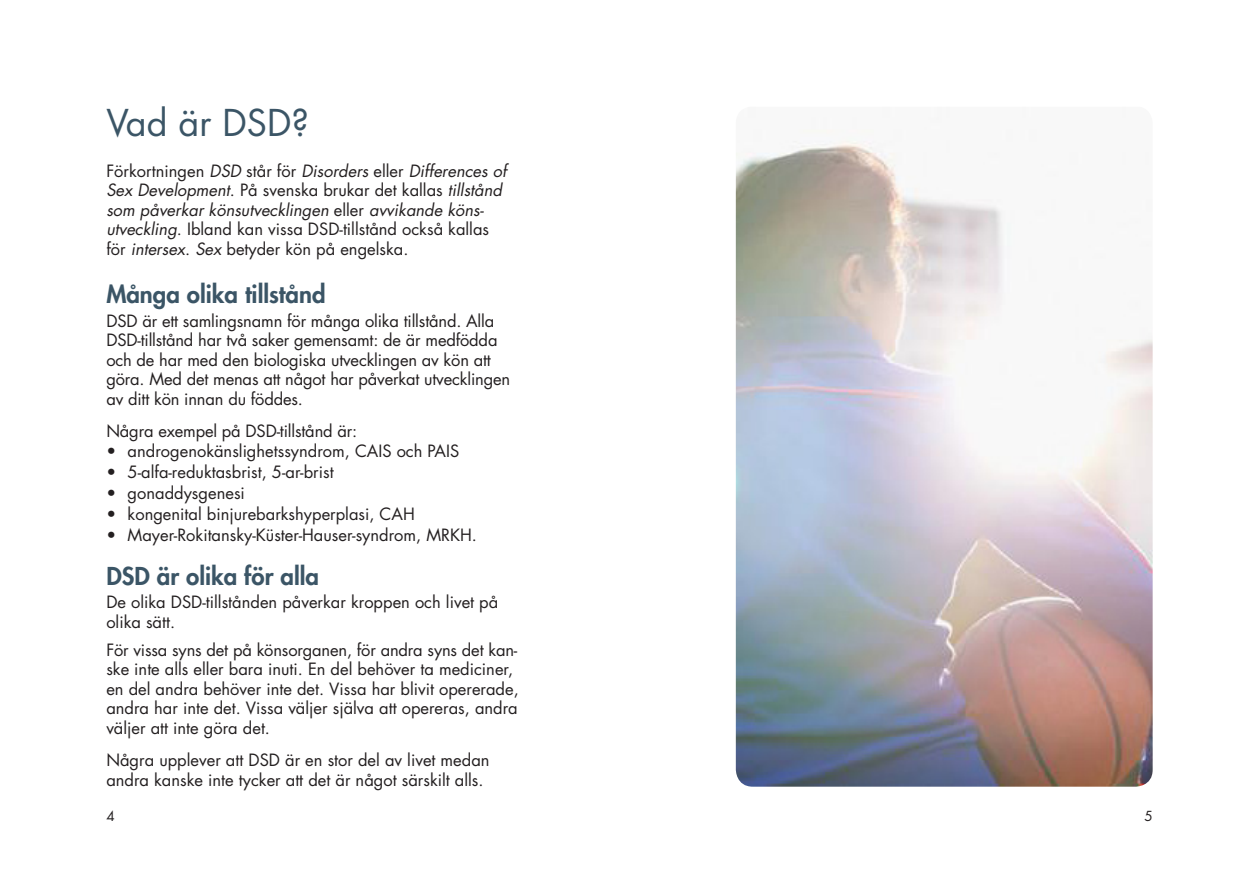
<style>
.page{position:relative;width:1259px;height:893px;background:#fff}
.page>*{position:absolute;margin:0;border:0;box-sizing:border-box;transform-origin:0 0}
.rubrik_1{font:36px "Futura Std";color:#3b5566}
.rubrik_2{font:800 24px "Futura Std";color:#3b5566}
.brödtext{font:16.5px/19.5px "Futura Std";color:#231f20}
._19_Punktsats{font:16.5px "Futura Std";color:#231f20}
.t1{font:13.5px "Futura Std";color:#231f20}
.s1{font-style:italic}
</style>
<div class="page">
<img style="left:736px;top:129px;width:416px;height:658px">
<p class="rubrik_1" style="left:106px;top:100px;width:204px">Vad är DSD?</p>
<p class="brödtext" style="left:106px;top:161px;width:402px">Förkortningen <span class="s1">DSD</span> står för <span class="s1">Disorders</span> eller <span class="s1">Differences of Sex Development</span>. På svenska brukar det kallas <span class="s1">tillstånd som påverkar könsutvecklingen</span> eller <span class="s1">avvikande köns&shy;utveckling</span>. Ibland kan vissa DSD-tillstånd också kallas för <span class="s1">intersex</span>. <span class="s1">Sex</span> betyder kön på engelska.</p>
<p class="rubrik_2" style="left:106px;top:279px;width:221px">Många olika tillstånd</p>
<p class="brödtext" style="left:106px;top:311px;width:405px">DSD är ett samlingsnamn för många olika tillstånd. Alla DSD-tillstånd har två saker gemensamt: de är medfödda och de har med den biologiska utvecklingen av kön att göra. Med det menas att något har påverkat utvecklingen av ditt kön innan du föddes.</p>
<p class="brödtext" style="left:106px;top:421px;width:252px">Några exempel på DSD-tillstånd är:</p>
<p class="_19_Punktsats" style="left:106px;top:440px;width:354px">• androgenokänslighetssyndrom, CAIS och PAIS</p>
<p class="_19_Punktsats" style="left:106px;top:461px;width:229px">• 5-alfa-reduktasbrist, 5-ar-brist</p>
<p class="_19_Punktsats" style="left:106px;top:482px;width:140px">• gonaddysgenesi</p>
<p class="_19_Punktsats" style="left:106px;top:503px;width:310px">• kongenital binjurebarkshyperplasi, CAH</p>
<p class="_19_Punktsats" style="left:106px;top:524px;width:372px">• Mayer-Rokitansky-Küster-Hauser-syndrom, MRKH.</p>
<p class="rubrik_2" style="left:106px;top:560px;width:214px">DSD är olika för alla</p>
<p class="brödtext" style="left:106px;top:593px;width:393px">De olika DSD-tillstånden påverkar kroppen och livet på olika sätt.</p>
<p class="brödtext" style="left:106px;top:640px;width:414px">För vissa syns det på könsorganen, för andra syns det kan&shy;ske inte alls eller bara inuti. En del behöver ta mediciner, en del andra behöver inte det. Vissa har blivit opererade, andra har inte det. Vissa väljer själva att opereras, andra väljer att inte göra det.</p>
<p class="brödtext" style="left:106px;top:750px;width:385px">Några upplever att DSD är en stor del av livet medan andra kanske inte tycker att det är något särskilt alls.</p>
<p class="t1" style="left:106px;top:808px;width:10px">4</p>
<p class="t1" style="left:1144px;top:808px;width:10px">5</p>
</div>
